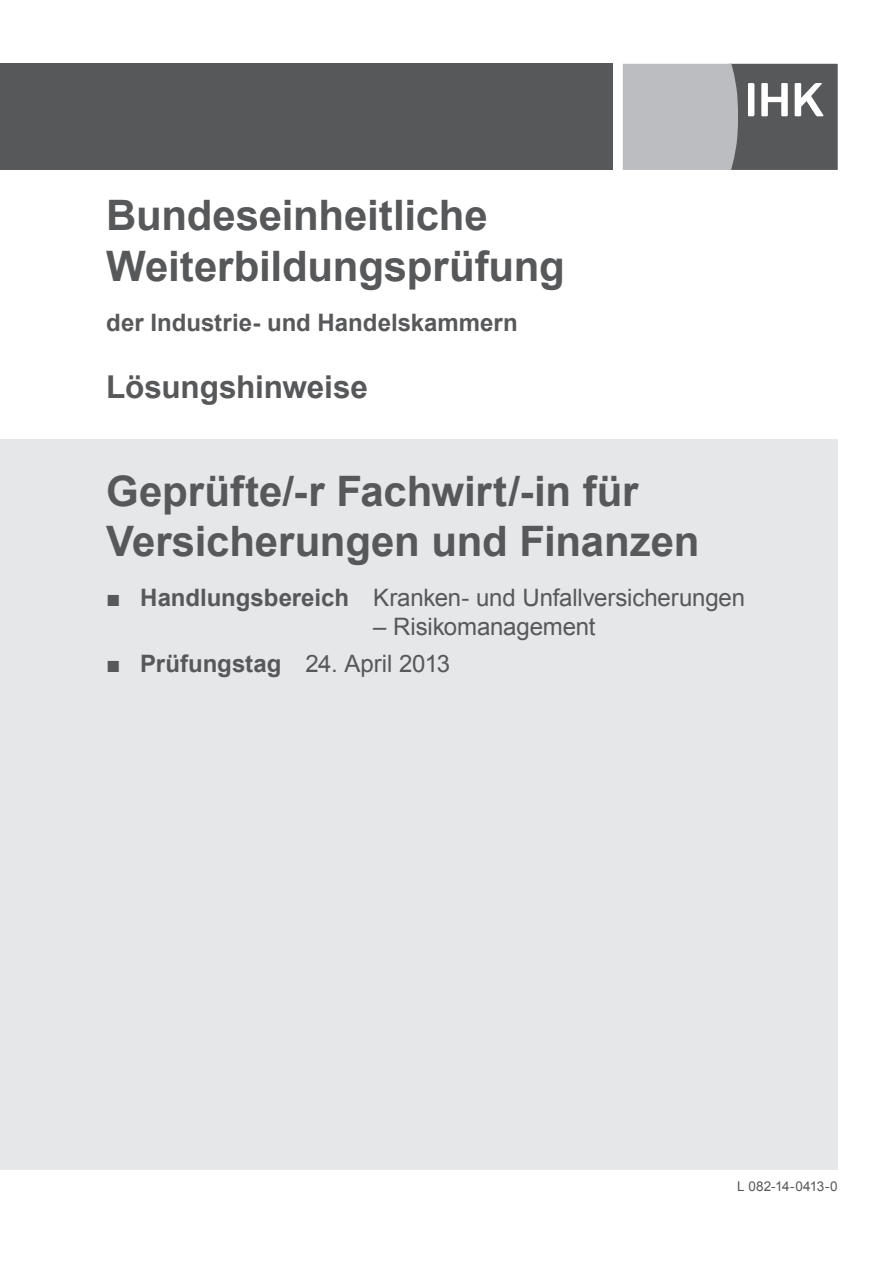
<style>
.page{position:relative;width:893px;height:1263px;background:#fff}
.page>*{position:absolute;margin:0;border:0;box-sizing:border-box;transform-origin:0 0}
.t1{font:700 42px/50.4px "Arial";letter-spacing:-.005em;color:#57585a}
.t2{font:700 31.5px "Arial";letter-spacing:-.005em;color:#57585a}
.t3{font:24px "Arial";letter-spacing:-.005em;color:#57585a}
.t4{font:700 24px "Arial";color:#57585a}
.t5{font:13.5px "Arial";letter-spacing:-.015em;color:#57585a}
.s1{font-weight:700}
.s2{font-weight:400}
</style>
<div class="page">
<div style="left:0;top:439px;width:838px;height:730px;background:#e6e7e9"></div>
<div style="left:0;top:64px;width:612px;height:106px;background:#57585a"></div>
<svg style="left:623px;top:64px;width:215px;height:106px;background:#959698"></svg>
<p class="t1" style="left:106px;top:192px;width:460px">Bundeseinheitliche<br>Weiterbildungsprüfung</p>
<p class="t4" style="left:106px;top:307px;width:413px">der Industrie- und Handelskammern</p>
<p class="t2" style="left:106px;top:366px;width:263px">Lösungshinweise</p>
<p class="t1" style="left:106px;top:467px;width:595px">Geprüfte/-r Fachwirt/-in für<br>Versicherungen und Finanzen</p>
<p class="t3" style="left:106px;top:582px;width:640px"><span class="s1">■ Handlungsbereich</span> Kranken- und Unfallversicherungen</p>
<p class="t3" style="left:373px;top:611px;width:224px">– Risikomanagement</p>
<p class="t4" style="left:106px;top:648px;width:345px">■ Prüfungstag <span class="s2">24. April 2013</span></p>
<p class="t5" style="left:737px;top:1177px;width:102px">L 082-14-0413-0</p>
</div>
